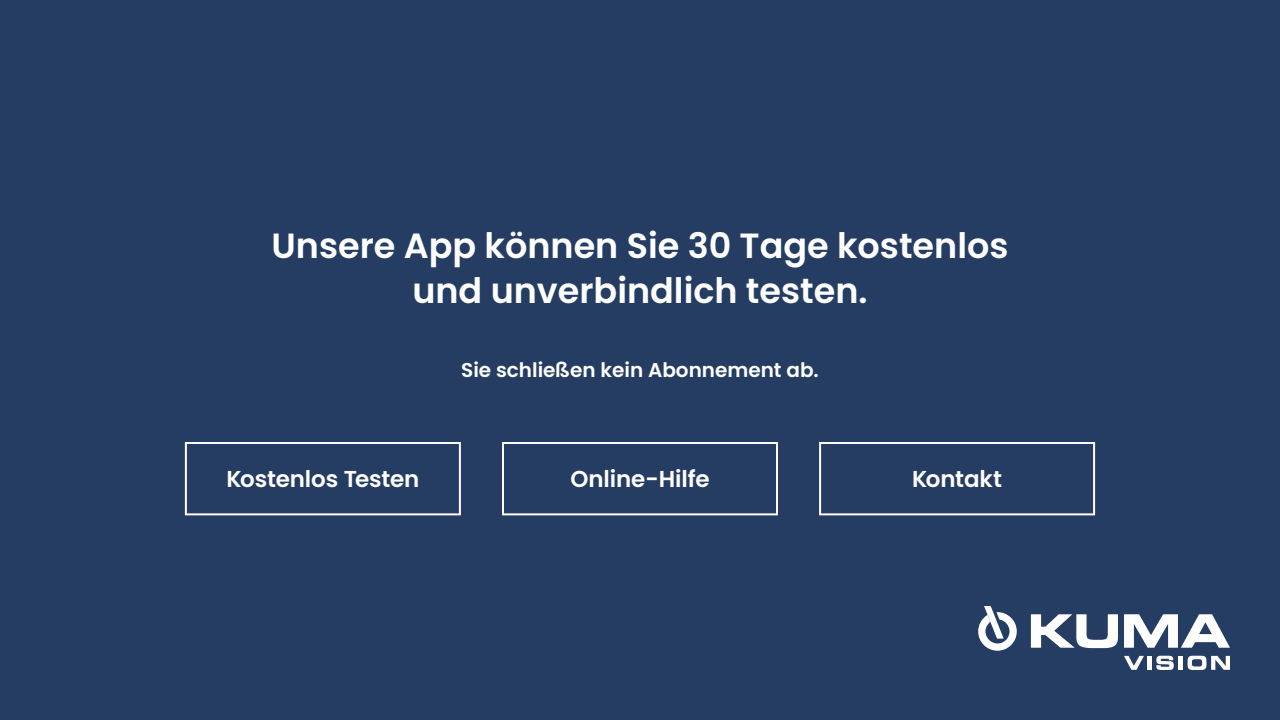
<style>
.page{position:relative;width:1280px;height:720px;background:#253d63}
.page>*{position:absolute;margin:0;border:0;box-sizing:border-box;transform-origin:0 0}
.t1{font:600 35px/45px "Poppins";color:#fff;text-align:center}
.Zwischenüberschrift_Semibold{font:600 23px "Poppins";letter-spacing:-.005em;color:#fff}
.t2{font:600 20px "Poppins";color:#fff}
</style>
<div class="page">
<svg style="left:1124px;top:656px;width:20px;height:14px"></svg>
<div style="left:1147px;top:656px;width:5px;height:14px;background:#fff"></div>
<svg style="left:1156px;top:656px;width:18px;height:14px"></svg>
<div style="left:1178px;top:656px;width:5px;height:14px;background:#fff"></div>
<svg style="left:1188px;top:656px;width:42px;height:14px"></svg>
<svg style="left:1031px;top:614px;width:87px;height:34px"></svg>
<svg style="left:1124px;top:614px;width:106px;height:34px"></svg>
<svg style="left:978px;top:606px;width:39px;height:45px"></svg>
<div style="left:185px;top:442px;width:276px;height:73px;border:2px solid #fff"></div>
<div style="left:502px;top:442px;width:276px;height:73px;border:2px solid #fff"></div>
<div style="left:819px;top:442px;width:276px;height:73px;border:2px solid #fff"></div>
<p class="t1" style="left:272px;top:224px;width:738px">Unsere App können Sie 30 Tage kostenlos und unverbindlich testen.</p>
<p class="t2" style="left:461px;top:358px;width:359px">Sie schließen kein Abonnement ab.</p>
<p class="Zwischenüberschrift_Semibold" style="left:226px;top:465px;width:195px">Kostenlos Testen</p>
<p class="Zwischenüberschrift_Semibold" style="left:570px;top:465px;width:141px">Online-Hilfe</p>
<p class="Zwischenüberschrift_Semibold" style="left:912px;top:465px;width:92px">Kontakt</p>
</div>
